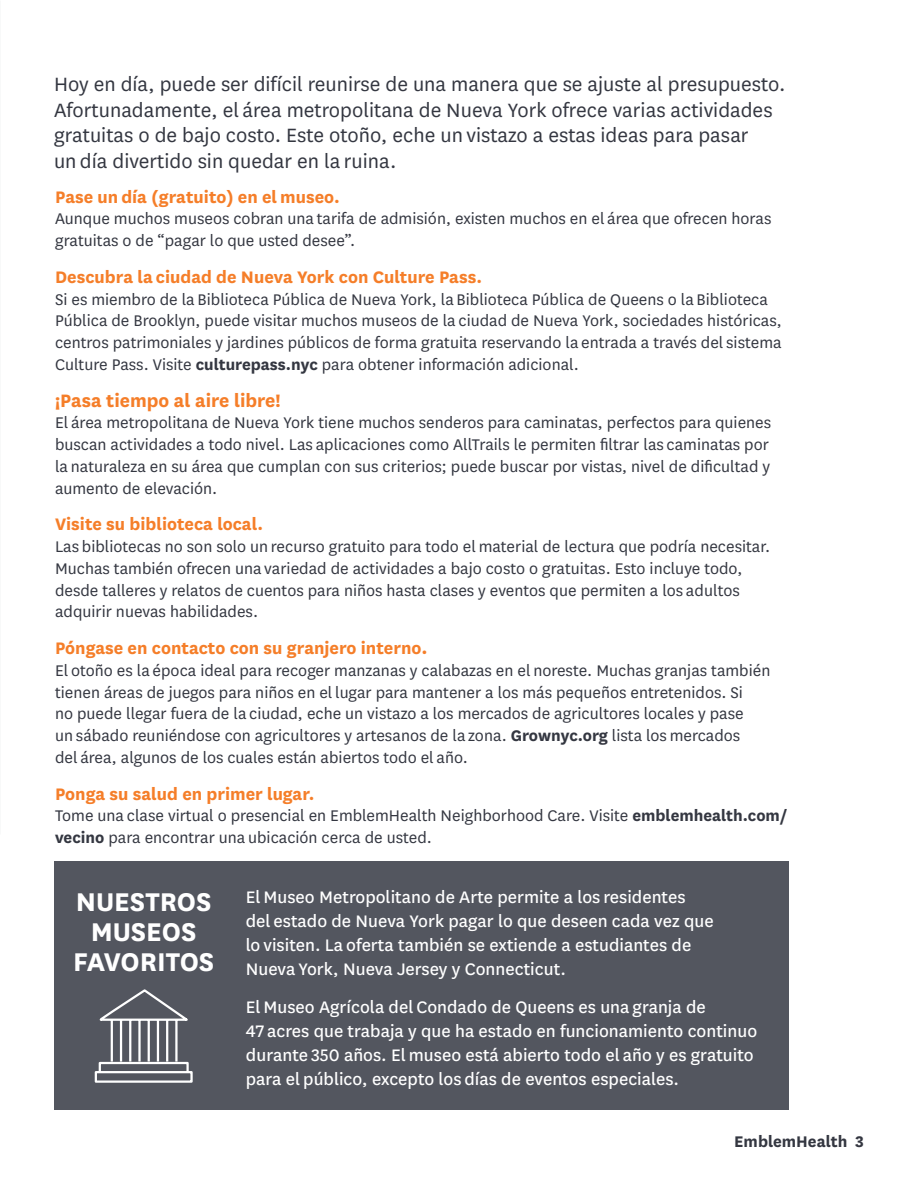
<style>
.page{position:relative;width:918px;height:1188px;background:#fff}
.page>*{position:absolute;margin:0;border:0;box-sizing:border-box;transform-origin:0 0}
.t1{font:700 30px/30px "National";color:#fff;text-align:center}
.t2{font:22.5px/25.5px "National";color:#343741}
.t3{font:700 21px "National";color:#f57e29}
.t4{font:19.5px/24px "National";color:#fff}
.t5{font:700 19.5px "National";color:#f57e29}
.t6{font:18px/21.8px "National";color:#343741}
.t7{font:700 18px "National";color:#343741}
.s1{font-weight:700}
.s2{font-size:21px}
</style>
<div class="page">
<div style="left:54px;top:862px;width:734px;height:248px;background:#53565f"></div>
<svg style="left:94px;top:990px;width:99px;height:93px"></svg>
<p class="t2" style="left:54px;top:71px;width:733px">Hoy en día, puede ser difícil reunirse de una manera que se ajuste al presupuesto.<br>Afortunadamente, el área metropolitana de Nueva York ofrece varias actividades gratuitas o de bajo costo. Este otoño, eche un vistazo a estas ideas para pasar<br>un día divertido sin quedar en la ruina.</p>
<p class="t5" style="left:55px;top:183px;width:286px">Pase un día (gratuito) en el museo.</p>
<p class="t6" style="left:55px;top:207px;width:718px">Aunque muchos museos cobran una tarifa de admisión, existen muchos en el área que ofrecen horas gratuitas o de “pagar lo que usted desee”.</p>
<p class="t5" style="left:55px;top:263px;width:429px">Descubra la ciudad de Nueva York con Culture Pass.</p>
<p class="t6" style="left:55px;top:287px;width:728px">Si es miembro de la Biblioteca Pública de Nueva York, la Biblioteca Pública de Queens o la Biblioteca Pública de Brooklyn, puede visitar muchos museos de la ciudad de Nueva York, sociedades históricas, centros patrimoniales y jardines públicos de forma gratuita reservando la entrada a través del sistema Culture Pass. Visite <span class="s1">culturepass.nyc</span> para obtener información adicional.</p>
<p class="t3" style="left:55px;top:385px;width:227px">¡Pasa tiempo al aire libre!</p>
<p class="t6" style="left:55px;top:411px;width:718px">El área metropolitana de Nueva York tiene muchos senderos para caminatas, perfectos para quienes buscan actividades a todo nivel. Las aplicaciones como AllTrails le permiten filtrar las caminatas por la naturaleza en su área que cumplan con sus criterios; puede buscar por vistas, nivel de dificultad y aumento de elevación.</p>
<p class="t5" style="left:55px;top:511px;width:210px">Visite su biblioteca local.</p>
<p class="t6" style="left:55px;top:535px;width:717px">Las bibliotecas no son solo un recurso gratuito para todo el material de lectura que podría necesitar.<br>Muchas también ofrecen una variedad de actividades a bajo costo o gratuitas. Esto incluye todo, desde talleres y relatos de cuentos para niños hasta clases y eventos que permiten a los adultos adquirir nuevas habilidades.</p>
<p class="t5" style="left:55px;top:634px;width:374px">Póngase en contacto con su granjero interno<span class="s2">.</span></p>
<p class="t6" style="left:55px;top:659px;width:717px">El otoño es la época ideal para recoger manzanas y calabazas en el noreste. Muchas granjas también tienen áreas de juegos para niños en el lugar para mantener a los más pequeños entretenidos. Si<br>no puede llegar fuera de la ciudad, eche un vistazo a los mercados de agricultores locales y pase<br>un sábado reuniéndose con agricultores y artesanos de la zona. <span class="s1">Grownyc.org</span> lista los mercados<br>del área, algunos de los cuales están abiertos todo el año.</p>
<p class="t5" style="left:55px;top:780px;width:261px">Ponga su salud en primer lugar.</p>
<p class="t6" style="left:55px;top:804px;width:734px">Tome una clase virtual o presencial en EmblemHealth Neighborhood Care. Visite <span class="s1">emblemhealth.com/ vecino</span> para encontrar una ubicación cerca de usted.</p>
<h1 class="t1" style="left:73px;top:885px;width:143px">NUESTROS<br>MUSEOS<br>FAVORITOS</h1>
<p class="t4" style="left:246px;top:884px;width:469px">El Museo Metropolitano de Arte permite a los residentes del estado de Nueva York pagar lo que deseen cada vez que lo visiten. La oferta también se extiende a estudiantes de Nueva York, Nueva Jersey y Connecticut.</p>
<p class="t4" style="left:246px;top:994px;width:513px">El Museo Agrícola del Condado de Queens es una granja de<br>47 acres que trabaja y que ha estado en funcionamiento continuo durante 350 años. El museo está abierto todo el año y es gratuito para el público, excepto los días de eventos especiales.</p>
<p class="t7" style="left:734px;top:1129px;width:131px">EmblemHealth 3</p>
</div>
